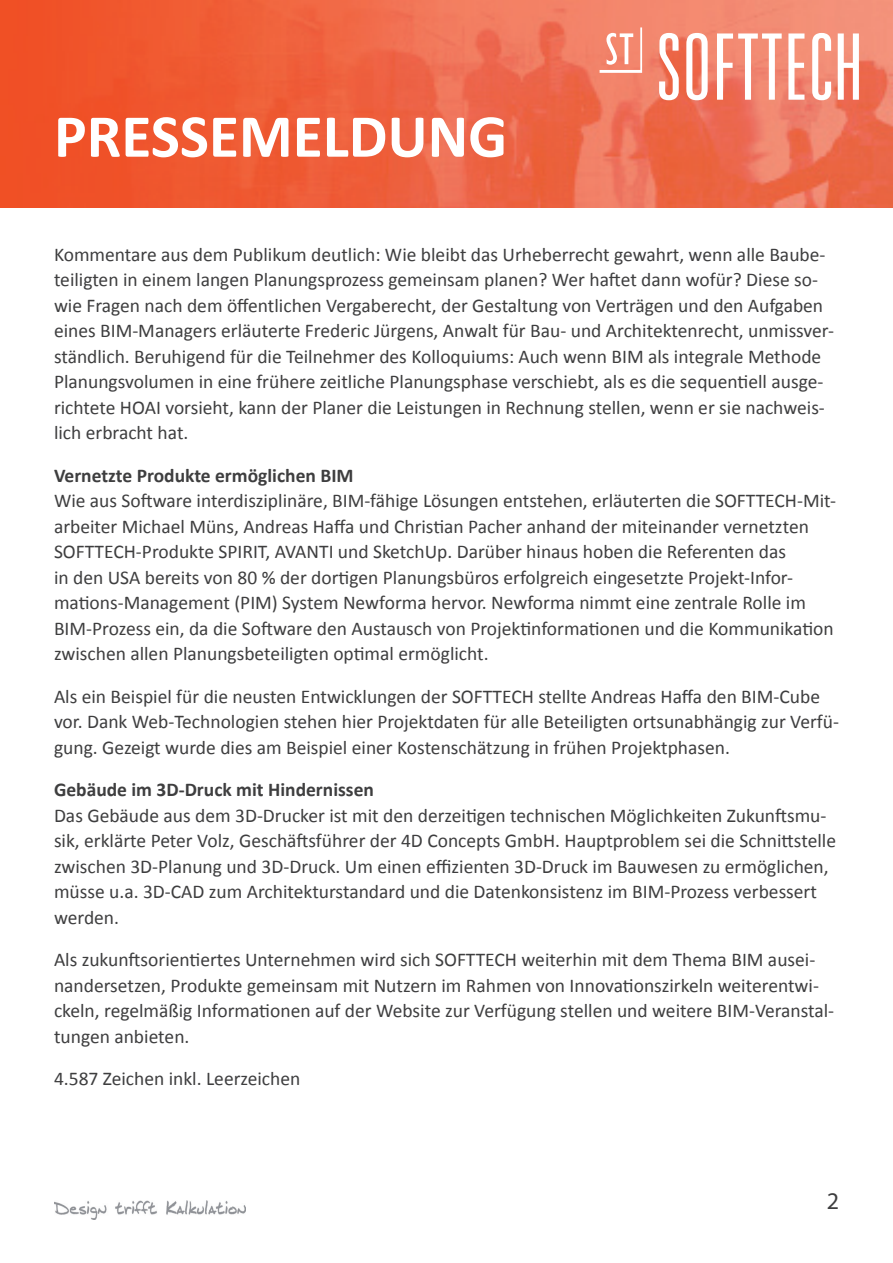
<style>
.page{position:relative;width:893px;height:1263px;background:#fff}
.page>*{position:absolute;margin:0;border:0;box-sizing:border-box;transform-origin:0 0}
.t1{font:700 61.5px "Calibri";color:#fff}
.t2{font:24px "Myriad Pro";color:#3e3e3f}
.t3{font:19.5px/25.5px "Calibri";color:#3e3e3f}
.t4{font:700 19.5px "Calibri";color:#3e3e3f}
</style>
<div class="page">
<img style="left:54px;top:1201px;width:191px;height:18px">
<img style="left:0;top:0;width:893px;height:207px">
<svg style="left:600px;top:27px;width:42px;height:46px"></svg>
<svg style="left:659px;top:33px;width:200px;height:67px"></svg>
<h1 class="t1" style="left:54px;top:97px;width:455px">PRESSEMELDUNG</h1>
<p class="t3" style="left:54px;top:241px;width:782px">Kommentare aus dem Publikum deutlich: Wie bleibt das Urheberrecht gewahrt, wenn alle Baube&shy;teiligten in einem langen Planungsprozess gemeinsam planen? Wer haftet dann wofür? Diese so&shy;wie Fragen nach dem öffentlichen Vergaberecht, der Gestaltung von Verträgen und den Aufgaben eines BIM-Managers erläuterte Frederic Jürgens, Anwalt für Bau- und Architektenrecht, unmissver&shy;ständlich. Beruhigend für die Teilnehmer des Kolloquiums: Auch wenn BIM als integrale Methode Planungsvolumen in eine frühere zeitliche Planungsphase verschiebt, als es die sequentiell ausge&shy;richtete HOAI vorsieht, kann der Planer die Leistungen in Rechnung stellen, wenn er sie nachweis&shy;lich erbracht hat.</p>
<p class="t4" style="left:54px;top:463px;width:301px">Vernetzte Produkte ermöglichen BIM</p>
<p class="t3" style="left:54px;top:488px;width:784px">Wie aus Software interdisziplinäre, BIM-fähige Lösungen entstehen, erläuterten die SOFTTECH-Mit&shy;arbeiter Michael Müns, Andreas Haffa und Christian Pacher anhand der miteinander vernetzten SOFTTECH-Produkte SPIRIT, AVANTI und SketchUp. Darüber hinaus hoben die Referenten das<br>in den USA bereits von 80 % der dortigen Planungsbüros erfolgreich eingesetzte Projekt-Infor&shy;mations-Management (PIM) System Newforma hervor. Newforma nimmt eine zentrale Rolle im BIM-Prozess ein, da die Software den Austausch von Projektinformationen und die Kommunikation zwischen allen Planungsbeteiligten optimal ermöglicht.</p>
<p class="t3" style="left:54px;top:683px;width:786px">Als ein Beispiel für die neusten Entwicklungen der SOFTTECH stellte Andreas Haffa den BIM-Cube vor. Dank Web-Technologien stehen hier Projektdaten für alle Beteiligten ortsunabhängig zur Verfü&shy;gung. Gezeigt wurde dies am Beispiel einer Kostenschätzung in frühen Projektphasen.</p>
<p class="t4" style="left:54px;top:777px;width:321px">Gebäude im 3D-Druck mit Hindernissen</p>
<p class="t3" style="left:54px;top:803px;width:783px">Das Gebäude aus dem 3D-Drucker ist mit den derzeitigen technischen Möglichkeiten Zukunftsmu&shy;sik, erklärte Peter Volz, Geschäftsführer der 4D Concepts GmbH. Hauptproblem sei die Schnittstelle zwischen 3D-Planung und 3D-Druck. Um einen effizienten 3D-Druck im Bauwesen zu ermöglichen, müsse u.a. 3D-CAD zum Architekturstandard und die Datenkonsistenz im BIM-Prozess verbessert werden.</p>
<p class="t3" style="left:54px;top:947px;width:782px">Als zukunftsorientiertes Unternehmen wird sich SOFTTECH weiterhin mit dem Thema BIM ausei&shy;nandersetzen, Produkte gemeinsam mit Nutzern im Rahmen von Innovationszirkeln weiterentwi&shy;ckeln, regelmäßig Informationen auf der Website zur Verfügung stellen und weitere BIM-Veranstal&shy;tungen anbieten.</p>
<p class="t3" style="left:54px;top:1066px;width:248px">4.587 Zeichen inkl. Leerzeichen</p>
<p class="t2" style="left:827px;top:1186px;width:14px">2</p>
</div>
